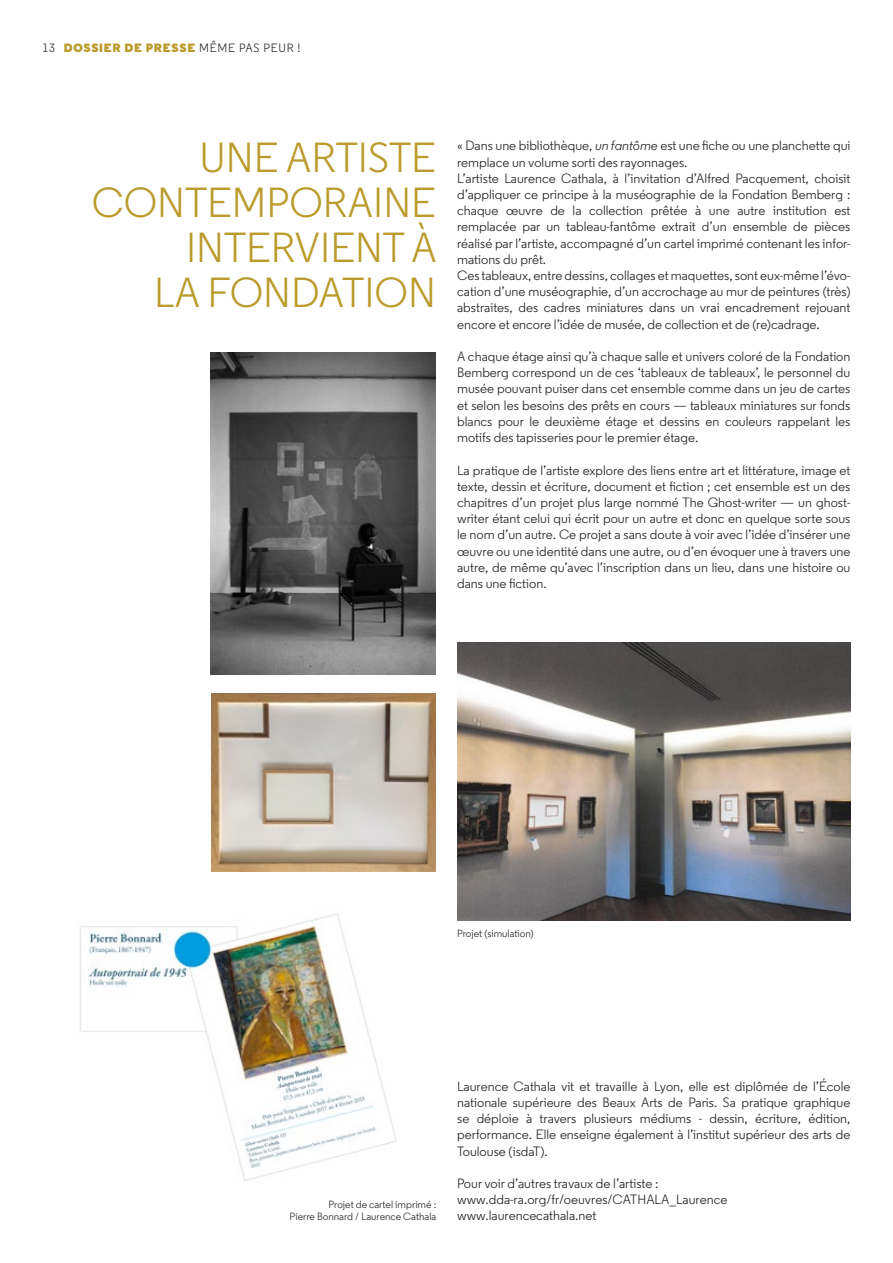
<style>
.page{position:relative;width:893px;height:1263px;background:#fff}
.page>*{position:absolute;margin:0;border:0;box-sizing:border-box;transform-origin:0 0}
.t1{font:42px/45px "Regular";color:#ba9b2b;text-align:right}
.t2{font:13.5px/16.2px "Regular";color:#231f20;text-align:justify}
.t3{font:900 12px "Regular";letter-spacing:.06em;color:#ba9b2b}
.t4{font:10.5px/12.6px "Regular";color:#231f20;text-align:right}
.s1{font-weight:400;color:#231f20}
.s2{font-style:italic}
</style>
<div class="page">
<img style="left:80px;top:913px;width:317px;height:268px">
<img style="left:457px;top:642px;width:393px;height:278px">
<img style="left:211px;top:693px;width:225px;height:178px">
<img style="left:211px;top:353px;width:225px;height:321px">
<p class="t3" style="left:43px;top:40px;width:260px"><span class="s1">13</span> DOSSIER DE PRESSE <span class="s1">MÊME PAS PEUR !</span></p>
<h1 class="t1" style="left:92px;top:135px;width:347px">UNE ARTISTE<br>CONTEMPORAINE<br>INTERVIENT À<br>LA FONDATION</h1>
<p class="t2" style="left:457px;top:138px;width:395px;text-align:left">« Dans une bibliothèque, <span class="s2">un fantôme</span> est une fiche ou une planchette qui remplace un volume sorti des rayonnages.<br>L’artiste Laurence Cathala, à l’invitation d’Alfred Pacquement, choisit d’appliquer ce principe à la muséographie de la Fondation Bemberg : chaque œuvre de la collection prêtée à une autre institution est remplacée par un tableau-fantôme extrait d’un ensemble de pièces réalisé par l’artiste, accompagné d’un cartel imprimé contenant les infor&shy;mations du prêt.<br>Ces tableaux, entre dessins, collages et maquettes, sont eux-même l’évo&shy;cation d’une muséographie, d’un accrochage au mur de peintures (très) abstraites, des cadres miniatures dans un vrai encadrement rejouant encore et encore l’idée de musée, de collection et de (re)cadrage.</p>
<p class="t2" style="left:457px;top:348px;width:395px">A chaque étage ainsi qu’à chaque salle et univers coloré de la Fondation Bemberg correspond un de ces ‘tableaux de tableaux’, le personnel du musée pouvant puiser dans cet ensemble comme dans un jeu de cartes et selon les besoins des prêts en cours — tableaux miniatures sur fonds blancs pour le deuxième étage et dessins en couleurs rappelant les motifs des tapisseries pour le premier étage.</p>
<p class="t2" style="left:457px;top:462px;width:395px">La pratique de l’artiste explore des liens entre art et littérature, image et texte, dessin et écriture, document et fiction ; cet ensemble est un des chapitres d’un projet plus large nommé The Ghost-writer — un ghost&shy;writer étant celui qui écrit pour un autre et donc en quelque sorte sous le nom d’un autre. Ce projet a sans doute à voir avec l’idée d’insérer une œuvre ou une identité dans une autre, ou d’en évoquer une à travers une autre, de même qu’avec l’inscription dans un lieu, dans une histoire ou dans une fiction.</p>
<p class="t4" style="left:457px;top:927px;width:78px">Projet (simulation)</p>
<p class="t4" style="left:290px;top:1198px;width:148px">Projet de cartel imprimé :<br>Pierre Bonnard / Laurence Cathala</p>
<p class="t2" style="left:457px;top:1078px;width:395px">Laurence Cathala vit et travaille à Lyon, elle est diplômée de l’École nationale supérieure des Beaux Arts de Paris. Sa pratique graphique se déploie à travers plusieurs médiums - dessin, écriture, édition, performance. Elle enseigne également à l’institut supérieur des arts de Toulouse (isdaT).</p>
<p class="t2" style="left:457px;top:1175px;width:272px;text-align:left">Pour voir d’autres travaux de l’artiste : www.dda-ra.org/fr/oeuvres/CATHALA_Laurence www.laurencecathala.net</p>
</div>
